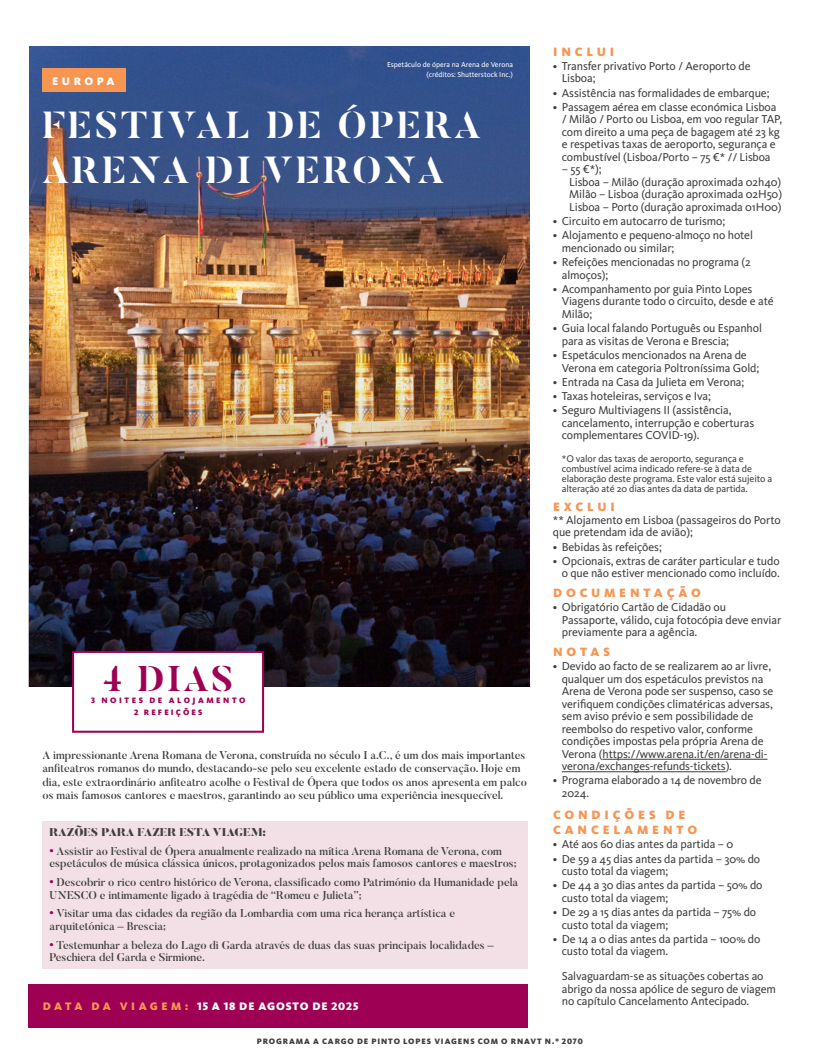
<style>
.page{position:relative;width:833px;height:1063px;background:#fff}
.page>*{position:absolute;margin:0;border:0;box-sizing:border-box;transform-origin:0 0}
.Titulo_branco{font:700 37.5px/45px "Butler Stencil";letter-spacing:.075em;color:#fff}
.Selo_Dias{font:700 35.5px "Butler Stencil";color:#9e0153}
.Bullets_Titulo{font:900 12.5px/15px "Kievit OT";letter-spacing:.31em;color:#f79551}
.Bullets_Titulo-2{font:11.88px/12.5px "Kievit OT";letter-spacing:-.01em;color:#3e3e3f}
.Texto_Intro{font:500 11.25px/12.5px "Butler";color:#3e3e3f}
.Datas_Titulo{font:900 11.25px "Kievit OT";letter-spacing:.075em;color:#fff}
.Texto_Intro-2{font:900 11.25px "Butler";color:#3e3e3f}
.Localizacao{font:900 11.25px "Kievit OT";letter-spacing:.305em;color:#fff}
.t1{font:10px/10px "Kievit OT";letter-spacing:-.01em;color:#3e3e3f}
.t2{font:900 8.12px "Kievit OT";letter-spacing:.11em;color:#3e3e3f}
.Selo_alojamneto_refeicoes{font:900 8.12px/11.2px "Kievit OT";letter-spacing:.31em;color:#9e0153;text-align:center}
.t3{font:7.5px "Kievit OT";color:#fff}
.s1{font-family:"Kievit OT";font-weight:900;font-size:15px;color:#9e0153}
.s2{color:#f79551}
</style>
<div class="page">
<img style="left:29px;top:47px;width:499px;height:640px">
<div style="left:29px;top:984px;width:499px;height:44px;background:#9e0153"></div>
<hr style="left:602px;top:759px;width:165px;height:1px;background:#3e3e3f">
<hr style="left:562px;top:772px;width:163px;height:1px;background:#3e3e3f">
<div style="left:43px;top:821px;width:485px;height:147px;background:#f3e0e6"></div>
<div style="left:72px;top:651px;width:192px;height:82px;background:#fff;border:2px solid #9e0153"></div>
<div style="left:42px;top:69px;width:83px;height:23px;background:#f79551"></div>
<p class="t3" style="left:387px;top:60px;width:127px">Espetáculo de ópera na Arena de Verona</p>
<p class="t3" style="left:426px;top:70px;width:88px">(créditos: Shutterstock Inc.)</p>
<p class="Localizacao" style="left:52px;top:74px;width:64px">EUROPA</p>
<p class="Titulo_branco" style="left:42px;top:103px;width:440px">FESTIVAL DE ÓPERA<br>ARENA DI VERONA</p>
<p class="Selo_Dias" style="left:103px;top:656px;width:132px">4 DIAS</p>
<p class="Selo_alojamneto_refeicoes" style="left:91px;top:695px;width:156px">3 NOITES DE ALOJAMENTO<br>2 REFEIÇÕES</p>
<p class="Texto_Intro" style="left:43px;top:748px;width:486px;line-height:13.5px">A impressionante Arena Romana de Verona, construída no século I a.C., é um dos mais importantes anfiteatros romanos do mundo, destacando-se pelo seu excelente estado de conservação. Hoje em dia, este extraordinário anfiteatro acolhe o Festival de Ópera que todos os anos apresenta em palco os mais famosos cantores e maestros, garantindo ao seu público uma experiência inesquecível.</p>
<p class="Texto_Intro-2" style="left:50px;top:825px;width:218px">RAZÕES PARA FAZER ESTA VIAGEM:</p>
<p class="Texto_Intro" style="left:50px;top:845px;width:468px"><span class="s1">·</span> Assistir ao Festival de Ópera anualmente realizado na mítica Arena Romana de Verona, com espetáculos de música clássica únicos, protagonizados pelos mais famosos cantores e maestros;</p>
<p class="Texto_Intro" style="left:50px;top:876px;width:470px"><span class="s1">·</span> Descobrir o rico centro histórico de Verona, classificado como Património da Humanidade pela<br>UNESCO e intimamente ligado à tragédia de “Romeu e Julieta”;</p>
<p class="Texto_Intro" style="left:50px;top:907px;width:407px"><span class="s1">·</span> Visitar uma das cidades da região da Lombardia com uma rica herança artística e arquitetónica – Brescia;</p>
<p class="Texto_Intro" style="left:50px;top:939px;width:446px"><span class="s1">·</span> Testemunhar a beleza do Lago di Garda através de duas das suas principais localidades –<br>Peschiera del Garda e Sirmione.</p>
<p class="Datas_Titulo" style="left:43px;top:999px;width:317px"><span class="s2">D A T A D A V I A G E M :</span> 15 A 18 DE AGOSTO DE 2025</p>
<p class="Bullets_Titulo" style="left:553px;top:44px;width:63px">INCLUI</p>
<p class="Bullets_Titulo-2" style="left:562px;top:59px;width:190px;text-indent:-9px">• Transfer privativo Porto / Aeroporto de<br>Lisboa;</p>
<p class="Bullets_Titulo-2" style="left:553px;top:86px;width:218px">• Assistência nas formalidades de embarque;</p>
<p class="Bullets_Titulo-2" style="left:562px;top:101px;width:222px;text-indent:-9px">• Passagem aérea em classe económica Lisboa / Milão / Porto ou Lisboa, em voo regular TAP, com direito a uma peça de bagagem até 23 kg e respetivas taxas de aeroporto, segurança e combustível (Lisboa/Porto – 75 €* // Lisboa</p>
<p class="Bullets_Titulo-2" style="left:569px;top:163px;width:214px;text-indent:-7px">– 55 €*);<br>Lisboa – Milão (duração aproximada 02h40)<br>Milão – Lisboa (duração aproximada 02H50)<br>Lisboa – Porto (duração aproximada 01H00)</p>
<p class="Bullets_Titulo-2" style="left:553px;top:215px;width:174px">• Circuito em autocarro de turismo;</p>
<p class="Bullets_Titulo-2" style="left:562px;top:229px;width:193px;text-indent:-9px">• Alojamento e pequeno-almoço no hotel mencionado ou similar;</p>
<p class="Bullets_Titulo-2" style="left:562px;top:256px;width:191px;text-indent:-9px">• Refeições mencionadas no programa (2 almoços);</p>
<p class="Bullets_Titulo-2" style="left:562px;top:283px;width:213px;text-indent:-9px">• Acompanhamento por guia Pinto Lopes<br>Viagens durante todo o circuito, desde e até<br>Milão;</p>
<p class="Bullets_Titulo-2" style="left:562px;top:322px;width:202px;text-indent:-9px">• Guia local falando Português ou Espanhol para as visitas de Verona e Brescia;</p>
<p class="Bullets_Titulo-2" style="left:562px;top:349px;width:199px;text-indent:-9px">• Espetáculos mencionados na Arena de<br>Verona em categoria Poltroníssima Gold;</p>
<p class="Bullets_Titulo-2" style="left:553px;top:375px;width:193px">• Entrada na Casa da Julieta em Verona;</p>
<p class="Bullets_Titulo-2" style="left:553px;top:390px;width:159px">• Taxas hoteleiras, serviços e Iva;</p>
<p class="Bullets_Titulo-2" style="left:562px;top:404px;width:194px;text-indent:-9px">• Seguro Multiviagens II (assistência, cancelamento, interrupção e coberturas complementares COVID-19).</p>
<p class="t1" style="left:562px;top:453px;width:212px">*O valor das taxas de aeroporto, segurança e combustível acima indicado refere-se à data de elaboração deste programa. Este valor está sujeito a alteração até 20 dias antes da data de partida.</p>
<p class="Bullets_Titulo" style="left:553px;top:500px;width:63px">EXCLUI</p>
<p class="Bullets_Titulo-2" style="left:553px;top:514px;width:229px">** Alojamento em Lisboa (passageiros do Porto que pretendam ida de avião);</p>
<p class="Bullets_Titulo-2" style="left:553px;top:540px;width:110px">• Bebidas às refeições;</p>
<p class="Bullets_Titulo-2" style="left:553px;top:555px;width:228px;text-align:right">• Opcionais, extras de caráter particular e tudo o que não estiver mencionado como incluído.</p>
<p class="Bullets_Titulo" style="left:553px;top:585px;width:149px">DOCUMENTAÇÃO</p>
<p class="Bullets_Titulo-2" style="left:562px;top:601px;width:221px;text-indent:-9px">• Obrigatório Cartão de Cidadão ou<br>Passaporte, válido, cuja fotocópia deve enviar previamente para a agência.</p>
<p class="Bullets_Titulo" style="left:553px;top:644px;width:58px">NOTAS</p>
<p class="Bullets_Titulo-2" style="left:562px;top:660px;width:213px;text-indent:-9px">• Devido ao facto de se realizarem ao ar livre, qualquer um dos espetáculos previstos na Arena de Verona pode ser suspenso, caso se verifiquem condições climatéricas adversas, sem aviso prévio e sem possibilidade de reembolso do respetivo valor, conforme condições impostas pela própria Arena de Verona (https://www.arena.it/en/arena-di&shy;verona/exchanges-refunds-tickets).</p>
<p class="Bullets_Titulo-2" style="left:562px;top:774px;width:201px;text-indent:-9px">• Programa elaborado a 14 de novembro de<br>2024.</p>
<p class="Bullets_Titulo" style="left:553px;top:807px;width:146px">CONDIÇÕES DE<br>CANCELAMENTO</p>
<p class="Bullets_Titulo-2" style="left:553px;top:838px;width:182px">• Até aos 60 dias antes da partida – 0</p>
<p class="Bullets_Titulo-2" style="left:562px;top:852px;width:200px;text-indent:-9px">• De 59 a 45 dias antes da partida – 30% do custo total da viagem;</p>
<p class="Bullets_Titulo-2" style="left:562px;top:879px;width:202px;text-indent:-9px">• De 44 a 30 dias antes da partida – 50% do custo total da viagem;</p>
<p class="Bullets_Titulo-2" style="left:562px;top:906px;width:196px;text-indent:-9px">• De 29 a 15 dias antes da partida – 75% do custo total da viagem;</p>
<p class="Bullets_Titulo-2" style="left:562px;top:933px;width:200px;text-indent:-9px">• De 14 a 0 dias antes da partida – 100% do custo total da viagem.</p>
<p class="Bullets_Titulo-2" style="left:562px;top:970px;width:216px">Salvaguardam-se as situações cobertas ao abrigo da nossa apólice de seguro de viagem no capítulo Cancelamento Antecipado.</p>
<p class="t2" style="left:257px;top:1036px;width:328px">PROGRAMA A CARGO DE PINTO LOPES VIAGENS COM O RNAVT N.º 2070</p>
</div>
